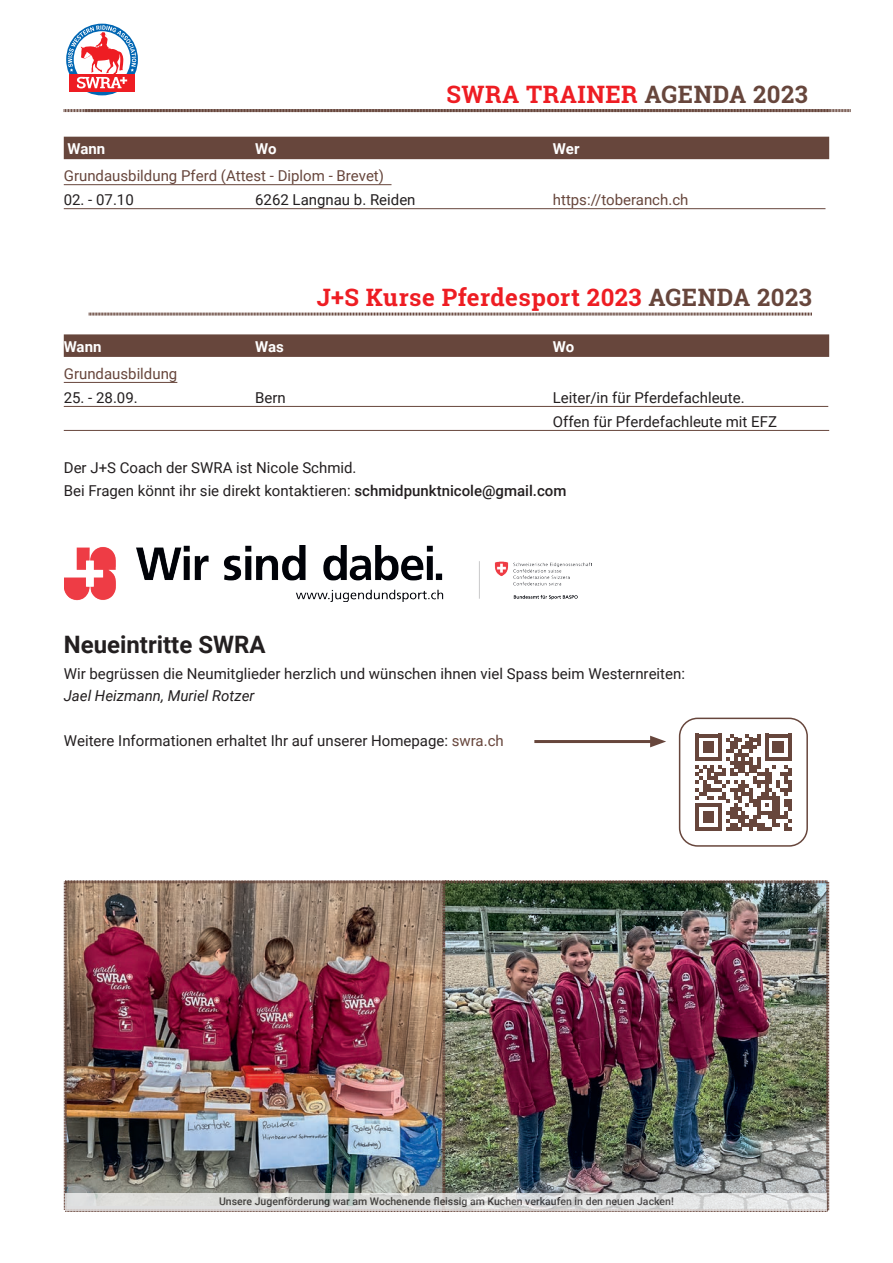
<style>
.page{position:relative;width:893px;height:1263px;background:#fff}
.page>*{position:absolute;margin:0;border:0;box-sizing:border-box;transform-origin:0 0}
.t1{font:700 24px "Roboto Slab";letter-spacing:.02em;color:#ee1d23}
.t2{font:700 24px "Roboto";color:#231f20}
.t3{font:15px/24px "Roboto";color:#231f20}
.t4{font:15px "Roboto";color:#67463c}
.t5{font:italic 15px "Roboto";color:#231f20}
.t6{font:700 15px "Roboto";color:#fff}
.t7{font:500 10.5px "Roboto";color:#231f20}
.s1{color:#67463c}
.s2{font-weight:500}
</style>
<div class="page">
<hr style="left:534px;top:740px;width:122px;height:3px;background:#67463c">
<svg style="left:650px;top:736px;width:16px;height:11px"></svg>
<svg style="left:695px;top:734px;width:97px;height:96px"></svg>
<div style="left:679px;top:718px;width:129px;height:129px;border:2px solid #67463c;border-radius:18px"></div>
<img style="left:63px;top:880px;width:379px;height:332px">
<img style="left:442px;top:880px;width:388px;height:332px">
<div style="left:64px;top:137px;width:765px;height:22px;background:#67463c"></div>
<hr style="left:64px;top:184px;width:327px;height:1px;background:#67463c">
<hr style="left:64px;top:208px;width:761px;height:1px;background:#67463c">
<div style="left:64px;top:334px;width:765px;height:23px;background:#67463c"></div>
<hr style="left:64px;top:382px;width:113px;height:1px;background:#67463c">
<hr style="left:64px;top:406px;width:764px;height:1px;background:#67463c">
<hr style="left:64px;top:430px;width:765px;height:1px;background:#67463c">
<img style="left:64px;top:545px;width:527px;height:57px">
<svg style="left:66px;top:23px;width:72px;height:73px"></svg>
<svg style="left:63px;top:109px;width:788px;height:4px;background:#9a847d"></svg>
<svg style="left:89px;top:312px;width:723px;height:4px;background:#b2a19c"></svg>
<svg style="left:66px;top:1194px;width:761px;height:17px;background:#dcdcdb"></svg>
<h1 class="t1" style="left:447px;top:78px;width:363px">SWRA TRAINER <span class="s1">AGENDA 2023</span></h1>
<p class="t6" style="left:68px;top:138px;width:39px">Wann</p>
<p class="t6" style="left:255px;top:138px;width:23px">Wo</p>
<p class="t6" style="left:553px;top:138px;width:28px">Wer</p>
<p class="t4" style="left:64px;top:165px;width:322px">Grundausbildung Pferd (Attest - Diplom - Brevet)</p>
<p class="t3" style="left:64px;top:187px;width:72px">02. - 07.10</p>
<p class="t3" style="left:255px;top:187px;width:162px">6262 Langnau b. Reiden</p>
<p class="t4" style="left:553px;top:189px;width:137px">https://toberanch.ch</p>
<h1 class="t1" style="left:317px;top:281px;width:497px">J+S Kurse Pferdesport 2023 <span class="s1">AGENDA 2023</span></h1>
<p class="t6" style="left:64px;top:336px;width:39px">Wann</p>
<p class="t6" style="left:255px;top:336px;width:30px">Was</p>
<p class="t6" style="left:553px;top:336px;width:23px">Wo</p>
<p class="t4" style="left:64px;top:363px;width:115px">Grundausbildung</p>
<p class="t3" style="left:64px;top:385px;width:75px">25. - 28.09.</p>
<p class="t3" style="left:255px;top:385px;width:32px">Bern</p>
<p class="t3" style="left:553px;top:385px;width:226px">Leiter/in für Pferdefachleute.<br>Offen für Pferdefachleute mit EFZ</p>
<p class="t3" style="left:64px;top:456px;width:504px;line-height:22.5px">Der J+S Coach der SWRA ist Nicole Schmid.<br>Bei Fragen könnt ihr sie direkt kontaktieren: <span class="s2">schmidpunktnicole@gmail.com</span></p>
<h1 class="t2" style="left:64px;top:628px;width:203px">Neueintritte SWRA</h1>
<p class="t3" style="left:64px;top:661px;width:623px">Wir begrüssen die Neumitglieder herzlich und wünschen ihnen viel Spass beim Westernreiten:</p>
<p class="t5" style="left:64px;top:686px;width:192px">Jael Heizmann, Muriel Rotzer</p>
<p class="t3" style="left:64px;top:728px;width:441px">Weitere Informationen erhaltet Ihr auf unserer Homepage: <span class="s1">swra.ch</span></p>
<p class="t7" style="left:219px;top:1194px;width:456px">Unsere Jugenförderung war am Wochenende fleissig am Kuchen verkaufen in den neuen Jacken!</p>
</div>
